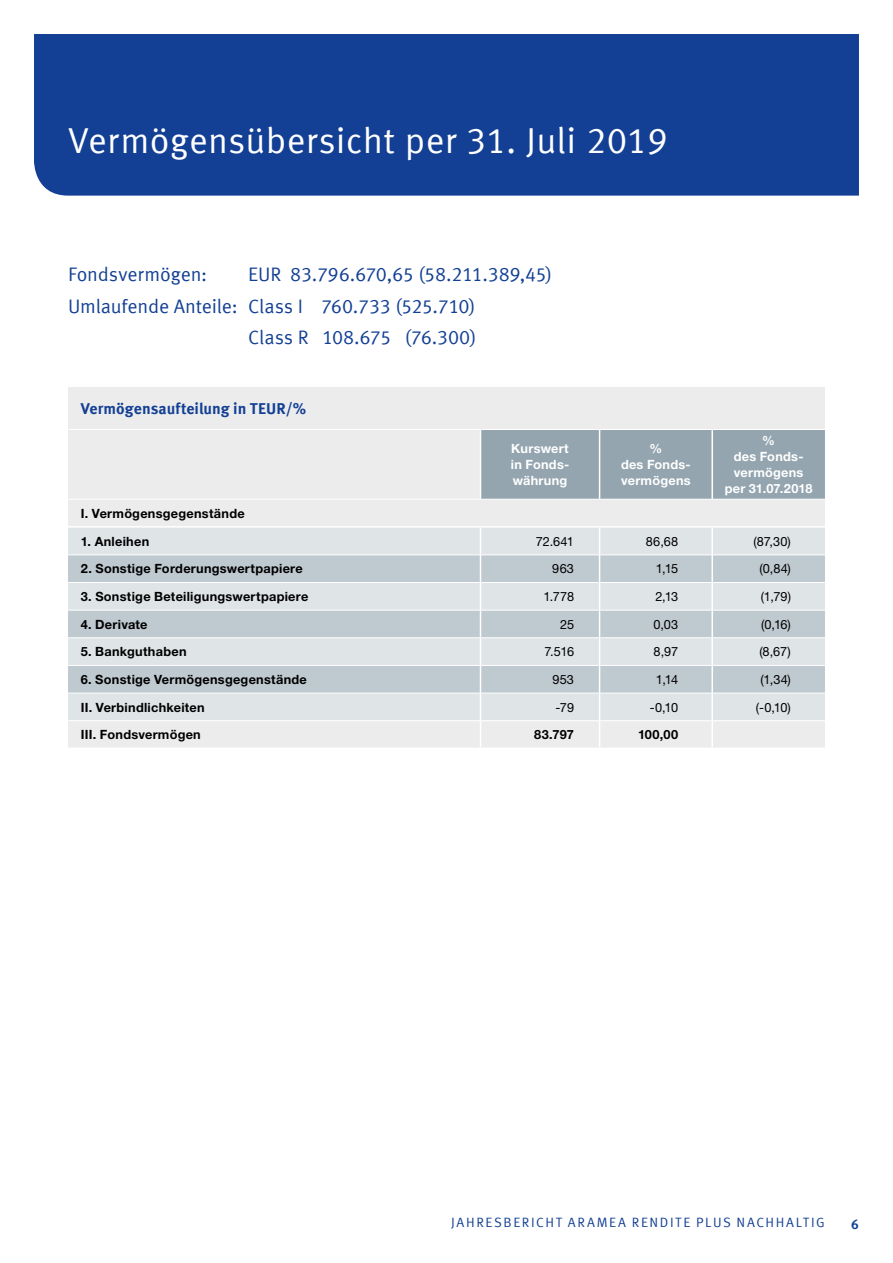
<style>
.page{position:relative;width:893px;height:1263px;background:#fff}
.page>*{position:absolute;margin:0;border:0;box-sizing:border-box;transform-origin:0 0}
.t1{font:36px "Meta Offc Pro Norm";letter-spacing:.01em;color:#fff}
.t2{font:19.5px "Meta Offc Pro Norm";letter-spacing:-.01em;color:#134094}
.t3{font:700 15.75px "Meta Offc Pro";color:#134094}
.t4{font:13.5px "Meta Offc Pro Norm";letter-spacing:.115em;color:#134094}
.t5{font:700 13.5px "Meta Offc Pro";color:#134094}
.t6{font:700 12.75px "Helvetica Neue LTW1 G";letter-spacing:.02em;color:#000}
.t7{font:12.75px "Helvetica Neue LTW1 G";letter-spacing:-.01em;color:#000}
.t8{font:700 12.75px/15.9px "Helvetica Neue LTW1 G";letter-spacing:.02em;color:#fff;text-align:center}
</style>
<div class="page">
<div style="left:34px;top:34px;width:825px;height:162px;background:#134094"></div>
<div style="left:68px;top:387px;width:757px;height:361px;background:#ececed"></div>
<div style="left:481px;top:430px;width:344px;height:69px;background:#94a5b0"></div>
<div style="left:68px;top:528px;width:757px;height:192px;background:#dfe4e7"></div>
<svg style="left:68px;top:555px;width:757px;height:138px;fill:#bfc9d0"></svg>
<hr style="left:68px;top:429px;width:412px;height:1px;background:#fff">
<hr style="left:480px;top:429px;width:120px;height:1px;background:#fff">
<hr style="left:600px;top:429px;width:112px;height:1px;background:#fff">
<hr style="left:712px;top:429px;width:113px;height:1px;background:#fff">
<hr style="left:481px;top:582px;width:118px;height:1px;background:#fff">
<hr style="left:600px;top:582px;width:111px;height:1px;background:#fff">
<hr style="left:713px;top:582px;width:112px;height:1px;background:#fff">
<hr style="left:481px;top:637px;width:118px;height:1px;background:#fff">
<hr style="left:600px;top:637px;width:111px;height:1px;background:#fff">
<hr style="left:713px;top:637px;width:112px;height:1px;background:#fff">
<hr style="left:481px;top:693px;width:118px;height:1px;background:#fff">
<hr style="left:600px;top:693px;width:111px;height:1px;background:#fff">
<hr style="left:713px;top:693px;width:112px;height:1px;background:#fff">
<hr style="left:68px;top:499px;width:412px;height:1px;background:#fff">
<hr style="left:480px;top:499px;width:120px;height:1px;background:#fff">
<hr style="left:600px;top:499px;width:112px;height:1px;background:#fff">
<hr style="left:712px;top:499px;width:113px;height:1px;background:#fff">
<hr style="left:68px;top:554px;width:412px;height:1px;background:#fff">
<hr style="left:481px;top:554px;width:118px;height:1px;background:#fff">
<hr style="left:600px;top:554px;width:111px;height:1px;background:#fff">
<hr style="left:713px;top:554px;width:112px;height:1px;background:#fff">
<hr style="left:68px;top:582px;width:412px;height:1px;background:#fff">
<hr style="left:68px;top:610px;width:412px;height:1px;background:#fff">
<hr style="left:481px;top:610px;width:118px;height:1px;background:#fff">
<hr style="left:600px;top:610px;width:111px;height:1px;background:#fff">
<hr style="left:713px;top:610px;width:112px;height:1px;background:#fff">
<hr style="left:68px;top:637px;width:412px;height:1px;background:#fff">
<hr style="left:68px;top:665px;width:412px;height:1px;background:#fff">
<hr style="left:481px;top:665px;width:118px;height:1px;background:#fff">
<hr style="left:600px;top:665px;width:111px;height:1px;background:#fff">
<hr style="left:713px;top:665px;width:112px;height:1px;background:#fff">
<hr style="left:68px;top:693px;width:412px;height:1px;background:#fff">
<hr style="left:68px;top:720px;width:412px;height:1px;background:#fff">
<hr style="left:481px;top:720px;width:118px;height:1px;background:#fff">
<hr style="left:600px;top:720px;width:111px;height:1px;background:#fff">
<hr style="left:713px;top:720px;width:112px;height:1px;background:#fff">
<hr style="left:68px;top:526px;width:412px;height:2px;background:#fff">
<hr style="left:480px;top:526px;width:120px;height:2px;background:#fff">
<hr style="left:600px;top:526px;width:112px;height:2px;background:#fff">
<hr style="left:712px;top:526px;width:113px;height:2px;background:#fff">
<hr style="left:480px;top:430px;width:1px;height:69px;background:#fff">
<hr style="left:599px;top:430px;width:1px;height:69px;background:#fff">
<svg style="left:480px;top:528px;width:1px;height:220px"></svg>
<svg style="left:599px;top:528px;width:1px;height:220px"></svg>
<hr style="left:711px;top:430px;width:2px;height:69px;background:#fff">
<hr style="left:711px;top:528px;width:2px;height:27px;background:#fff">
<hr style="left:711px;top:555px;width:2px;height:27px;background:#fff">
<hr style="left:711px;top:582px;width:2px;height:28px;background:#fff">
<hr style="left:711px;top:610px;width:2px;height:28px;background:#fff">
<hr style="left:711px;top:638px;width:2px;height:27px;background:#fff">
<hr style="left:711px;top:665px;width:2px;height:28px;background:#fff">
<hr style="left:711px;top:693px;width:2px;height:28px;background:#fff">
<hr style="left:711px;top:721px;width:2px;height:27px;background:#fff">
<h1 class="t1" style="left:68px;top:113px;width:601px">Vermögensübersicht per 31. Juli 2019</h1>
<h2 class="t2" style="left:68px;top:259px;width:141px">Fondsvermögen:</h2>
<h2 class="t2" style="left:248px;top:259px;width:306px">EU R 83.796.670,65 (58.211.389,45)</h2>
<h2 class="t2" style="left:68px;top:291px;width:409px">U mlaufende Anteile: Class I 760.733 (525.710)</h2>
<h2 class="t2" style="left:248px;top:323px;width:230px">Class R 108.675 (76.300)</h2>
<p class="t3" style="left:81px;top:396px;width:227px">Vermögensaufteilung in TEUR/%</p>
<p class="t8" style="left:511px;top:440px;width:60px;text-align:justify">Kurswert in Fonds&shy;währung</p>
<p class="t8" style="left:621px;top:440px;width:71px">%<br>des Fonds&shy;vermögens</p>
<p class="t8" style="left:725px;top:432px;width:89px">%<br>des Fonds&shy;vermögens per 31.07.2018</p>
<p class="t6" style="left:81px;top:505px;width:165px">I. Vermögensgegenstände</p>
<p class="t6" style="left:81px;top:533px;width:70px">1. Anleihen</p>
<p class="t7" style="left:536px;top:533px;width:40px">72.641</p>
<p class="t7" style="left:646px;top:533px;width:34px">86,68</p>
<p class="t7" style="left:754px;top:533px;width:39px">(87,30)</p>
<p class="t6" style="left:81px;top:561px;width:224px">2. Sonstige Forderungswertpapiere</p>
<p class="t7" style="left:552px;top:561px;width:23px">963</p>
<p class="t7" style="left:656px;top:561px;width:24px">1,15</p>
<p class="t7" style="left:759px;top:561px;width:33px">(0,84)</p>
<p class="t6" style="left:81px;top:588px;width:229px">3. Sonstige Beteiligungswertpapiere</p>
<p class="t7" style="left:543px;top:588px;width:32px">1.778</p>
<p class="t7" style="left:655px;top:588px;width:24px">2,13</p>
<p class="t7" style="left:761px;top:588px;width:32px">(1,79)</p>
<p class="t6" style="left:81px;top:616px;width:68px">4. Derivate</p>
<p class="t7" style="left:560px;top:616px;width:16px">25</p>
<p class="t7" style="left:653px;top:616px;width:26px">0,03</p>
<p class="t7" style="left:761px;top:616px;width:31px">(0,16)</p>
<p class="t6" style="left:81px;top:644px;width:107px">5. Bankguthaben</p>
<p class="t7" style="left:544px;top:644px;width:31px">7.516</p>
<p class="t7" style="left:654px;top:644px;width:26px">8,97</p>
<p class="t7" style="left:759px;top:644px;width:33px">(8,67)</p>
<p class="t6" style="left:81px;top:671px;width:228px">6. Sonstige Vermögensgegenstände</p>
<p class="t7" style="left:552px;top:671px;width:23px">953</p>
<p class="t7" style="left:656px;top:671px;width:24px">1,14</p>
<p class="t7" style="left:760px;top:671px;width:32px">(1,34)</p>
<p class="t6" style="left:81px;top:699px;width:125px">II. Verbindlichkeiten</p>
<p class="t7" style="left:555px;top:699px;width:20px">-79</p>
<p class="t7" style="left:650px;top:699px;width:30px">-0,10</p>
<p class="t7" style="left:756px;top:699px;width:37px">(-0,10)</p>
<p class="t6" style="left:81px;top:727px;width:122px">III. Fondsvermögen</p>
<p class="t6" style="left:534px;top:727px;width:41px">83.797</p>
<p class="t6" style="left:638px;top:727px;width:42px">100,00</p>
<p class="t4" style="left:451px;top:1211px;width:227px">JAHRESBERICHT Ara mea Ren dite</p>
<p class="t4" style="left:696px;top:1211px;width:62px">Plus Nachha</p>
<p class="t4" style="left:796px;top:1211px;width:16px">ltig</p>
<p class="t5" style="left:851px;top:1214px;width:9px">6</p>
</div>
